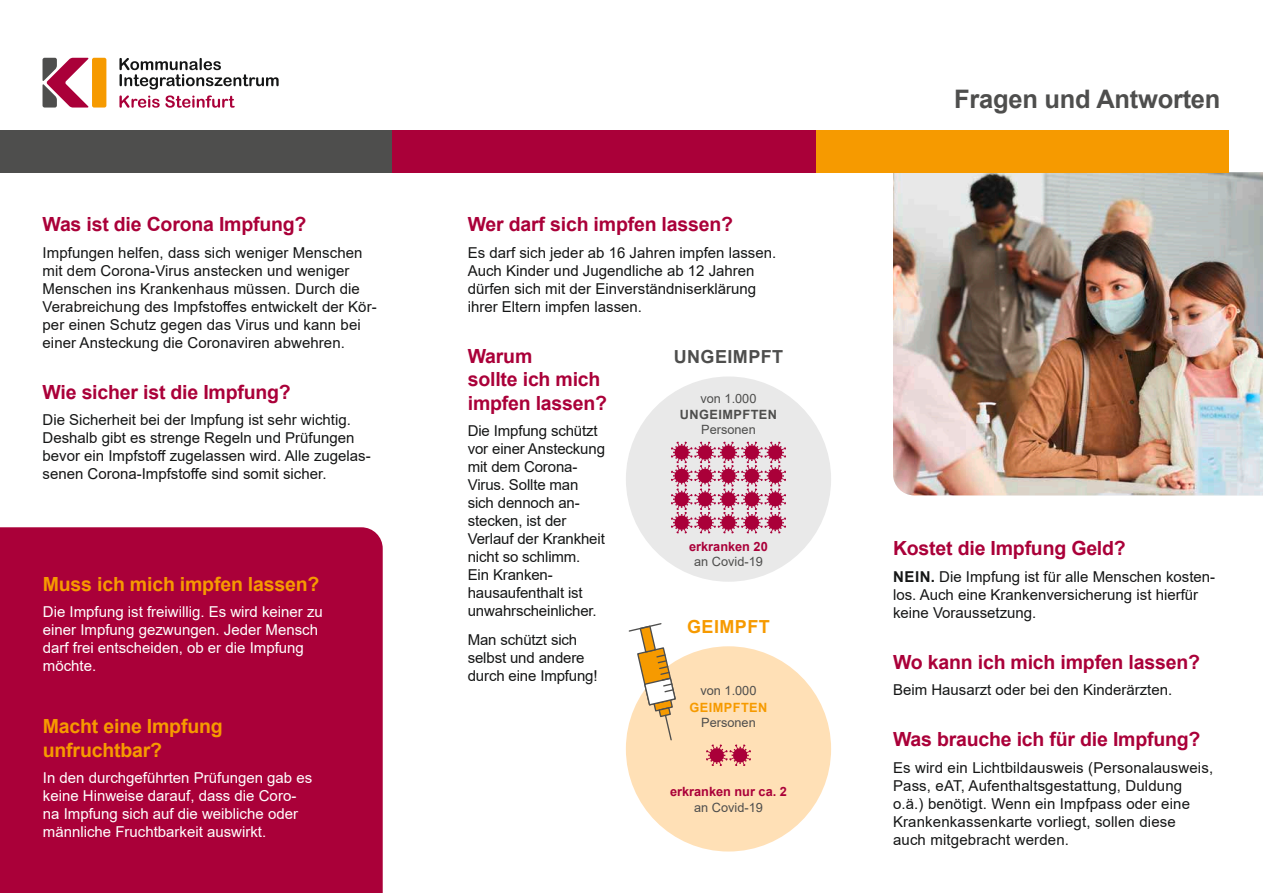
<style>
.page{position:relative;width:1263px;height:893px;background:#fff}
.page>*{position:absolute;margin:0;border:0;box-sizing:border-box;transform-origin:0 0}
.t1{font:700 25.5px "Arial";letter-spacing:-.01em;color:#4e4e4d}
.t2{font:700 19.5px/23.4px "Arial";letter-spacing:-.01em;color:#aa0039}
.t3{font:700 19.5px/23.4px "Arial";letter-spacing:-.01em;color:#f69a00}
.t4{font:700 18px "Arial";letter-spacing:.025em;color:#4e4e4d}
.t5{font:700 18px "Arial";letter-spacing:.025em;color:#f69a00}
.t6{font:15px/18px "Arial";color:#151616}
.t7{font:15px/18px "Arial";color:#fff}
.t8{font:12.75px "Arial";color:#4e4e4d}
.t9{font:700 12.75px "Arial";color:#aa0039}
.t10{font:700 12.75px "Arial";letter-spacing:.035em;color:#4e4e4d}
.t11{font:700 12.75px "Arial";letter-spacing:.035em;color:#f69a00}
.s1{font-weight:700}
</style>
<div class="page">
<img style="left:893px;top:172px;width:370px;height:323px">
<div style="left:0;top:527px;width:383px;height:366px;background:#aa0039"></div>
<div style="left:391px;top:130px;width:425px;height:43px;background:#aa0039"></div>
<div style="left:816px;top:130px;width:413px;height:43px;background:#f69a00"></div>
<div style="left:0;top:130px;width:391px;height:43px;background:#4e4e4d"></div>
<svg style="left:119px;top:58px;width:160px;height:31px"></svg>
<svg style="left:119px;top:95px;width:116px;height:13px"></svg>
<div style="left:92px;top:58px;width:14px;height:50px;background:#f69a00;border-radius:2px"></div>
<svg style="left:43px;top:58px;width:46px;height:50px"></svg>
<div style="left:626px;top:376px;width:205px;height:206px;background:#e9e9e9;border-radius:50%"></div>
<svg style="left:671px;top:441px;width:115px;height:93px"></svg>
<div style="left:626px;top:646px;width:205px;height:205px;background:#ffe0b6;border-radius:50%"></div>
<svg style="left:706px;top:744px;width:45px;height:22px"></svg>
<svg style="left:628px;top:623px;width:49px;height:118px"></svg>
<h2 class="t2" style="left:43px;top:213px;width:265px">Was ist die Corona Impfung?</h2>
<p class="t6" style="left:43px;top:243px;width:336px">Impfungen helfen, dass sich weniger Menschen mit dem Corona-Virus anstecken und weniger Menschen ins Krankenhaus müssen. Durch die Verabreichung des Impfstoffes entwickelt der Kör&shy;per einen Schutz gegen das Virus und kann bei einer Ansteckung die Coronaviren abwehren.</p>
<h2 class="t2" style="left:43px;top:380px;width:250px">Wie sicher ist die Impfung?</h2>
<p class="t6" style="left:43px;top:411px;width:330px">Die Sicherheit bei der Impfung ist sehr wichtig.<br>Deshalb gibt es strenge Regeln und Prüfungen bevor ein Impfstoff zugelassen wird. Alle zugelas&shy;senen Corona-Impfstoffe sind somit sicher.</p>
<h2 class="t3" style="left:43px;top:572px;width:278px">Muss ich mich impfen lassen?</h2>
<p class="t7" style="left:43px;top:603px;width:282px">Die Impfung ist freiwillig. Es wird keiner zu einer Impfung gezwungen. Jeder Mensch darf frei entscheiden, ob er die Impfung möchte.</p>
<h2 class="t3" style="left:43px;top:715px;width:181px">Macht eine Impfung unfruchtbar?</h2>
<p class="t7" style="left:43px;top:769px;width:271px">In den durchgeführten Prüfungen gab es keine Hinweise darauf, dass die Coro&shy;na Impfung sich auf die weibliche oder männliche Fruchtbarkeit auswirkt.</p>
<h2 class="t2" style="left:468px;top:213px;width:267px">Wer darf sich impfen lassen?</h2>
<p class="t6" style="left:468px;top:243px;width:310px">Es darf sich jeder ab 16 Jahren impfen lassen.<br>Auch Kinder und Jugendliche ab 12 Jahren dürfen sich mit der Einverständniserklärung ihrer Eltern impfen lassen.</p>
<h2 class="t2" style="left:468px;top:344px;width:141px">Warum<br>sollte ich mich impfen -lassen?</h2>
<p class="t6" style="left:468px;top:422px;width:139px">Die Impfung schützt vor einer Ansteckung mit dem Corona-<br>Virus. Sollte man sich dennoch an&shy;stecken, ist der<br>Verlauf der Krankheit nicht so schlimm.<br>Ein Kranken&shy;hausaufenthalt ist unwahrscheinlicher.</p>
<p class="t6" style="left:468px;top:630px;width:131px">Man schützt sich selbst und andere durch eine Impfung!</p>
<p class="t4" style="left:674px;top:344px;width:111px">UNGEIMPFT</p>
<p class="t8" style="left:700px;top:389px;width:57px">von 1.000</p>
<p class="t10" style="left:680px;top:406px;width:99px">UNGEIMPFTEN</p>
<p class="t8" style="left:701px;top:420px;width:56px">Personen</p>
<p class="t9" style="left:689px;top:538px;width:80px">erkranken 20</p>
<p class="t8" style="left:694px;top:553px;width:70px">an Covid-19</p>
<p class="t5" style="left:687px;top:614px;width:84px">GEIMPFT</p>
<p class="t8" style="left:700px;top:682px;width:57px">von 1.000</p>
<p class="t11" style="left:689px;top:699px;width:79px">GEIMPFTEN</p>
<p class="t8" style="left:701px;top:714px;width:56px">Personen</p>
<p class="t9" style="left:670px;top:783px;width:118px">erkranken nur ca. 2</p>
<p class="t8" style="left:694px;top:798px;width:70px">an Covid-19</p>
<h1 class="t1" style="left:954px;top:81px;width:268px">Fragen und Antworten</h1>
<h2 class="t2" style="left:893px;top:537px;width:234px">Kostet die Impfung Geld?</h2>
<p class="t6" style="left:893px;top:567px;width:324px"><span class="s1">NEIN.</span> Die Impfung ist für alle Menschen kosten&shy;los. Auch eine Krankenversicherung ist hierfür keine Voraussetzung.</p>
<h2 class="t2" style="left:893px;top:650px;width:308px">Wo kann ich mich impfen lassen?</h2>
<p class="t6" style="left:893px;top:681px;width:281px">Beim Hausarzt oder bei den Kinderärzten.</p>
<h2 class="t2" style="left:893px;top:728px;width:309px">Was brauche ich für die Impfung?</h2>
<p class="t6" style="left:893px;top:758px;width:322px">Es wird ein Lichtbildausweis (Personalausweis, Pass, eAT, Aufenthaltsgestattung, Duldung o.ä.) benötigt. Wenn ein Impfpass oder eine Krankenkassenkarte vorliegt, sollen diese<br>auch mitgebracht werden.</p>
</div>
